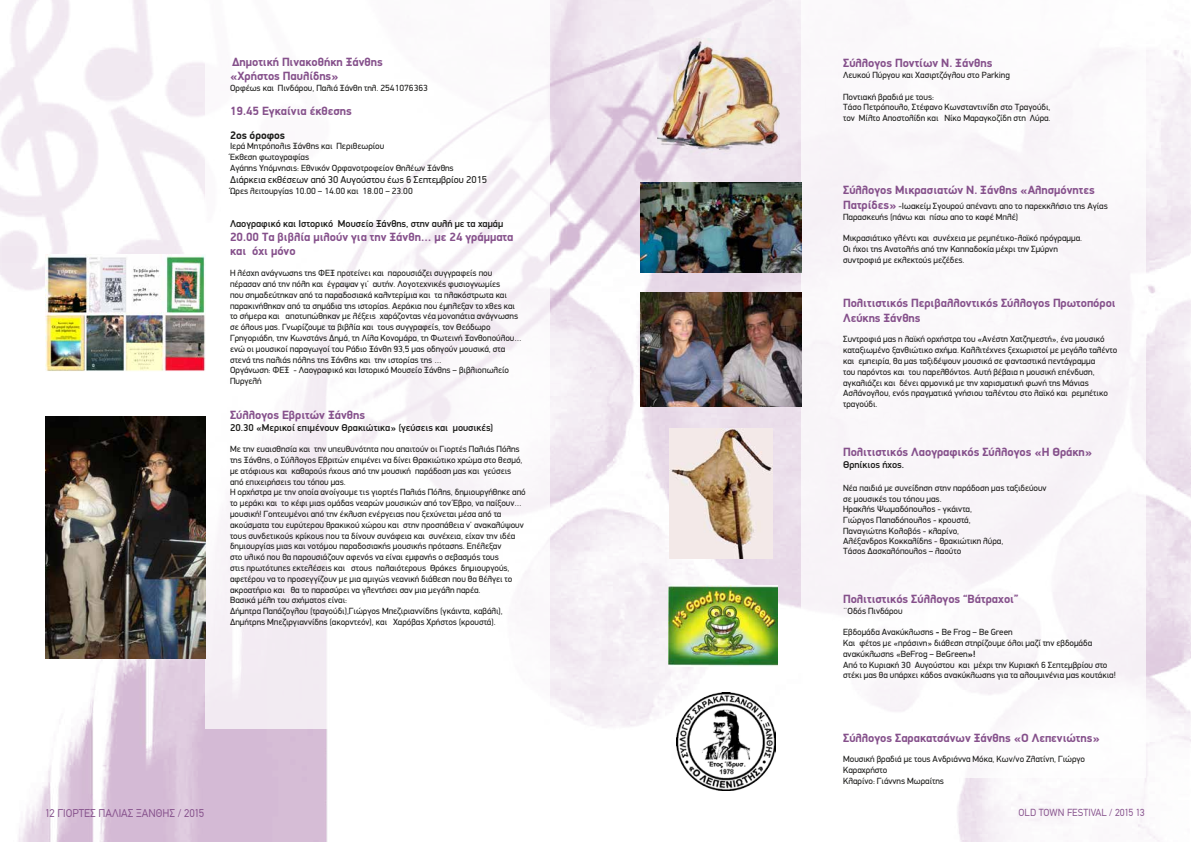
<style>
.page{position:relative;width:1191px;height:842px;background:#fff}
.page>*{position:absolute;margin:0;border:0;box-sizing:border-box;transform-origin:0 0}
.t1{font:700 12px/14.4px "PF Din Display";color:#85508b}
.t2{font:11px "CF Din";color:#85508b}
.t3{font:700 11px "PF Din Display";color:#1d1d1b}
.t4{font:500 10px "PF Din Display";color:#1d1d1b}
.t5{font:10px "PF Din Display";color:#1d1d1b}
.t6{font:10px "CF Din";color:#85508b}
.t7{font:9px/10.8px "PF Din Display";color:#1d1d1b}
.s1{color:#222}
.s2{font-weight:700;font-size:12px;color:#85508b}
.s3{font-weight:700}
</style>
<div class="page">
<img style="left:0;top:0;width:1191px;height:842px">
<svg style="left:206px;top:0;width:344px;height:729px"></svg>
<img style="left:45px;top:417px;width:161px;height:242px">
<div style="left:801px;top:0;width:344px;height:778px;background:#faf7fa"></div>
<img style="left:657px;top:39px;width:122px;height:118px">
<img style="left:641px;top:292px;width:160px;height:115px">
<img style="left:669px;top:428px;width:103px;height:130px">
<img style="left:668px;top:585px;width:109px;height:82px">
<img style="left:641px;top:183px;width:160px;height:89px">
<img style="left:45px;top:255px;width:161px;height:116px">
<img style="left:676px;top:692px;width:99px;height:99px">
<h1 class="t1" style="left:230px;top:54px;width:154px">Δημοτική Πινακοθήκη Ξάνθης «Χρήστος Παυλίδης»</h1>
<p class="t7" style="left:230px;top:82px;width:199px">Ορφέως και Πινδάρου, Παλιά Ξάνθη τηλ. 2541076363</p>
<h1 class="t1" style="left:230px;top:104px;width:123px">19.45 Εγκαίνια έκθεσης</h1>
<p class="t3" style="left:230px;top:128px;width:56px">2ος όροφος</p>
<p class="t7" style="left:230px;top:141px;width:225px">Ιερά Μητρόπολις Ξάνθης και Περιθεωρίου<br>Έκθεση φωτογραφίας<br>Αγάπης Υπόμνησις: Εθνικόν Ορφανοτροφείον Θηλέων Ξάνθης</p>
<p class="t5" style="left:230px;top:173px;width:259px">Διάρκεια εκθέσεων από 30 Αυγούστου έως 6 Σεπτεμβρίου 2015</p>
<p class="t7" style="left:230px;top:185px;width:184px">Ώρες λειτουργίας 10.00 – 14.00 και 18.00 – 23.00</p>
<p class="t4" style="left:230px;top:217px;width:275px">Λαογραφικό και Ιστορικό Μουσείο Ξάνθης, στην αυλή με τα χαμάμ</p>
<h1 class="t1" style="left:230px;top:229px;width:285px">20.00 Τα βιβλία μιλούν για την Ξάνθη… με 24 γράμματα και όχι μόνο</h1>
<p class="t7" style="left:230px;top:268px;width:293px">Η λέσχη ανάγνωσης της ΦΕΞ προτείνει και παρουσιάζει συγγραφείς που πέρασαν από την πόλη και έγραψαν γι’ αυτήν. Λογοτεχνικές φυσιογνωμίες<br>που σημαδεύτηκαν από τα παραδοσιακά καλντερίμια και τα πλακόστρωτα και παρακινήθηκαν από τα σημάδια της ιστορίας. Αεράκια που έμπλεξαν το χθες και το σήμερα και αποτυπώθηκαν με λέξεις χαράζοντας νέα μονοπάτια ανάγνωσης σε όλους μας. Γνωρίζουμε τα βιβλία και τους συγγραφείς, τον Θεόδωρο Γρηγοριάδη, την Κωνστάνς Δημά, τη Λίλα Κονομάρα, τη Φωτεινή Ξανθοπούλου… ενώ οι μουσικοί παραγωγοί του Ράδιο Ξάνθη 93,5 μας οδηγούν μουσικά, στα στενά της παλιάς πόλης της Ξάνθης και την ιστορίας της …<br>Οργάνωση: ΦΕΞ - Λαογραφικό και Ιστορικό Μουσείο Ξάνθης – βιβλιοπωλείο Πυργελή</p>
<h1 class="t1" style="left:230px;top:408px;width:136px">Σύλλογος Εβριτών Ξάνθης</h1>
<p class="t4" style="left:230px;top:422px;width:265px">20.30 «Μερικοί επιμένουν Θρακιώτικα» (γεύσεις και μουσικές)</p>
<p class="t7" style="left:230px;top:444px;width:297px">Με την ευαισθησία και την υπευθυνότητα που απαιτούν οι Γιορτές Παλιάς Πόλης της Ξάνθης, ο Σύλλογος Εβριτών επιμένει να δίνει Θρακιώτικο χρώμα στο θεσμό, με ατόφιους και καθαρούς ήχους από την μουσική παράδοση μας και γεύσεις από επιχειρήσεις του τόπου μας.<br>Η ορχήστρα με την οποία ανοίγουμε τις γιορτές Παλιάς Πόλης, δημιουργήθηκε από το μεράκι και το κέφι μιας ομάδας νεαρών μουσικών από τον Έβρο, να παίξουν… μουσική! Γοητευμένοι από την έκλυση ενέργειας που ξεχύνεται μέσα από τα ακούσματα του ευρύτερου θρακικού χώρου και στην προσπάθεια ν’ ανακαλύψουν τους συνδετικούς κρίκους που τα δίνουν συνάφεια και συνέχεια, είχαν την ιδέα δημιουργίας μιας και νοτόμου παραδοσιακής μουσικής πρότασης. Επέλεξαν<br>στο υλικό που θα παρουσιάζουν αφενός να είναι εμφανής ο σεβασμός τους<br>στις πρωτότυπες εκτελέσεις και στους παλαιότερους Θράκες δημιουργούς, αφετέρου να το προσεγγίζουν με μια αμιγώς νεανική διάθεση που θα θέλγει το ακροατήριο και θα το παρασύρει να γλεντήσει σαν μια μεγάλη παρέα.<br>Βασικά μέλη του σχήματος είναι:<br>Δήμητρα Παπάζογλου (τραγούδι)<span class="s1">,</span>Γιώργος Μπεζιριαννίδης (γκάιντα, καβάλι), Δημήτρης Μπεζιργιαννίδης (ακορντεόν), και Χαρόβας Χρήστος (κρουστά)<span class="s1">.</span></p>
<h1 class="t1" style="left:843px;top:56px;width:151px">Σύλλογος Ποντίων Ν. Ξάνθης</h1>
<p class="t7" style="left:843px;top:69px;width:168px">Λευκού Πύργου και Χασιρτζόγλου στο Parking</p>
<p class="t7" style="left:843px;top:91px;width:209px">Ποντιακή βραδιά με τους:<br>Τάσο Πετρόπουλο, Στέφανο Κωνσταντινίδη στο Τραγούδι, τον Μίλτο Αποστολίδη και Νίκο Μαραγκοζίδη στη Λύρα.</p>
<h1 class="t1" style="left:843px;top:183px;width:253px">Σύλλογος Μικρασιατών Ν. Ξάνθης «Αλησμόνητες</h1>
<p class="t7" style="left:843px;top:200px;width:266px"><span class="s2">Πατρίδες»</span> -Ιωακείμ Σγουρού απέναντι απο το παρεκκλήσιο της Αγίας<br>Παρασκευής (πάνω και πίσω απο το καφέ Μπλέ)</p>
<p class="t7" style="left:843px;top:233px;width:240px">Μικρασιάτικο γλέντι και συνέχεια με ρεμπέτικο-λαϊκό πρόγραμμα.<br>Οι ήχοι της Ανατολής από την Καππαδοκία μέχρι την Σμύρνη συντροφιά με εκλεκτούς μεζέδες.</p>
<h1 class="t1" style="left:843px;top:296px;width:274px">Πολιτιστικός Περιβαλλοντικός Σύλλογος Πρωτοπόροι<br>Λεύκης Ξάνθης</h1>
<p class="t7" style="left:843px;top:334px;width:276px">Συντροφιά μας η λαϊκή ορχήστρα του «Ανέστη Χατζημεστή», ένα μουσικό καταξιωμένο ξανθιώτικο σχήμα. Καλλιτέχνες ξεχωριστοί με μεγάλο ταλέντο και εμπειρία, θα μας ταξιδέψουν μουσικά σε φανταστικά πεντάγραμμα<br>του παρόντος και του παρελθόντος. Αυτή βέβαια η μουσική επένδυση, αγκαλιάζει και δένει αρμονικά με την χαρισματική φωνή της Μάνιας Ασλάνογλου, ενός πραγματικά γνήσιου ταλέντου στο λαϊκό και ρεμπέτικο τραγούδι.</p>
<h1 class="t1" style="left:843px;top:445px;width:251px">Πολιτιστικός Λαογραφικός Σύλλογος «Η Θράκη»</h1>
<p class="t4" style="left:843px;top:458px;width:62px">Θρηίκιος ήχος.</p>
<p class="t7" style="left:843px;top:482px;width:205px;line-height:10.5px">Νέα παιδιά με συνείδηση στην παράδοση μας ταξιδεύουν σε μουσικές του τόπου μας.<br>Ηρακλής Ψωμαδόπουλος - γκάιντα,<br>Γιώργος Παπαδόπουλος - κρουστά,<br>Παναγιώτης Κολοβός - κλαρίνο,<br>Αλέξανδρος Κοκκαλίδης - θρακιώτικη λύρα,<br>Τάσος Δασκαλόπουλος – λαούτο</p>
<h1 class="t1" style="left:843px;top:591px;width:177px">Πολιτιστικός Σύλλογος “Βάτραχοι”</h1>
<p class="t7" style="left:843px;top:605px;width:61px">¨Οδός Πινδάρου</p>
<p class="t7" style="left:843px;top:627px;width:274px">Εβδομάδα Ανακύκλωσης <span class="s3">-</span> Be Frog – Be Green<br>Και φέτος με «πράσινη» διάθεση στηρίζουμε όλοι μαζί την εβδομάδα ανακύκλωσης «BeFrog – BeGreen<span class="s3">»!<br></span>Από το Κυριακή 30 Αυγούστου και μέχρι την Κυριακή 6 Σεπτεμβρίου στο στέκι μας θα υπάρχει κάδος ανακύκλωσης για τα αλουμινένια μας κουτάκια!</p>
<h1 class="t1" style="left:843px;top:730px;width:258px">Σύλλογος Σαρακατσάνων Ξάνθης «Ο Λεπενιώτης»</h1>
<p class="t7" style="left:843px;top:754px;width:243px">Μουσική βραδιά με τους Ανδριάννα Μόκα, Κων/νο Ζλατίνη, Γιώργο<br>Καραχρήστο<br>Κλαρίνο: Γιάννης Μωραίτης</p>
<p class="t2" style="left:45px;top:807px;width:161px">12 ΓΙΟΡΤΕΣ ΠΑΛΙΑΣ ΞΑΝΘΗΣ / 2015</p>
<p class="t6" style="left:1018px;top:807px;width:128px">OLD TOWN FESTIVAL / 2015 13</p>
</div>
